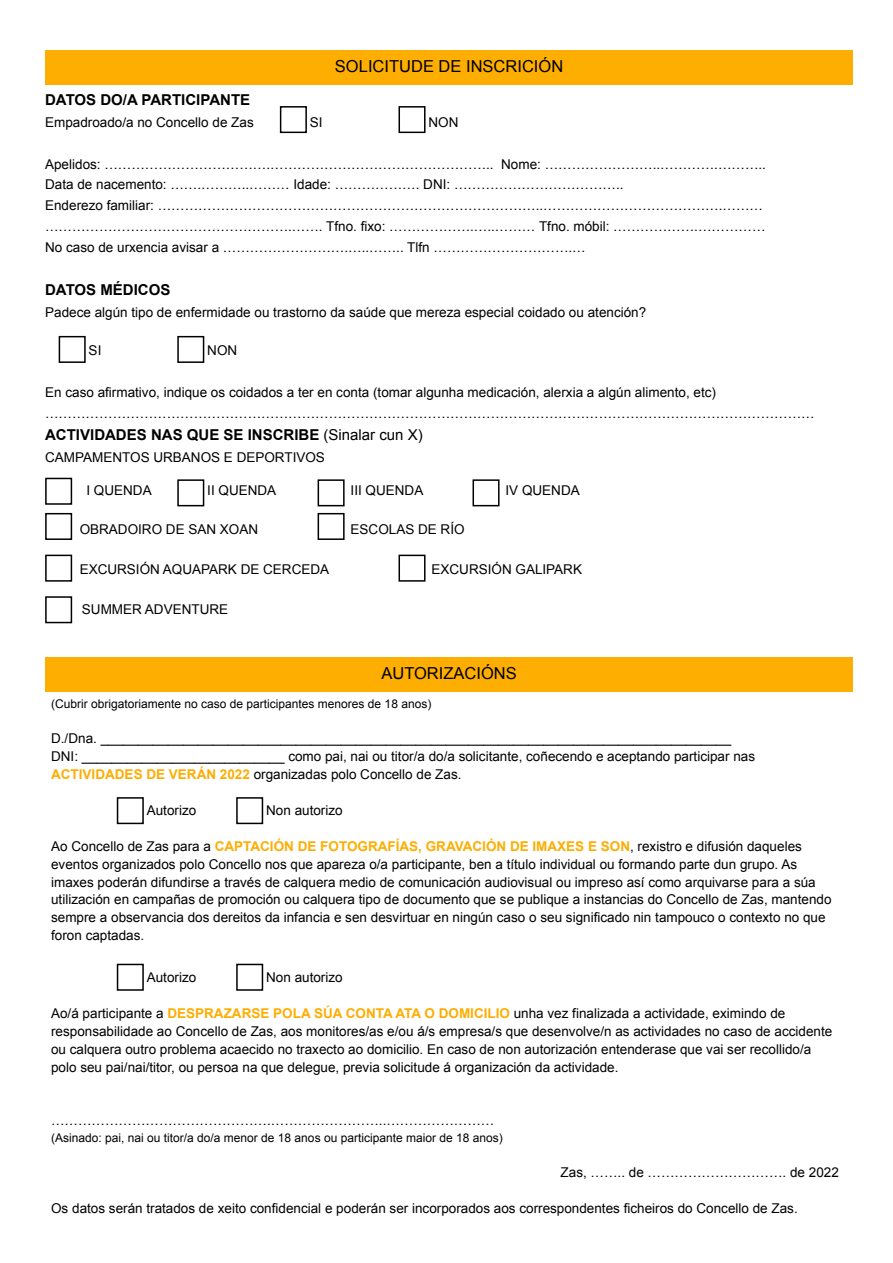
<style>
.page{position:relative;width:893px;height:1263px;background:#fff}
.page>*{position:absolute;margin:0;border:0;box-sizing:border-box;transform-origin:0 0}
.t1{font:16.5px "Arial";color:#000}
.t2{font:700 15px "Arial";color:#000}
.t3{font:13.5px/17.9px "Arial";color:#000}
.t4{font:12px "Arial";color:#000}
.s1{font-weight:400}
.s2{font-weight:700;color:#fead00}
</style>
<div class="page">
<div style="left:177px;top:479px;width:27px;height:27px;border:2px solid #000"></div>
<div style="left:45px;top:478px;width:27px;height:27px;border:2px solid #000"></div>
<div style="left:59px;top:336px;width:27px;height:27px;border:2px solid #000"></div>
<div style="left:177px;top:336px;width:27px;height:27px;border:2px solid #000"></div>
<div style="left:398px;top:555px;width:27px;height:27px;border:2px solid #000"></div>
<div style="left:318px;top:479px;width:27px;height:27px;border:2px solid #000"></div>
<div style="left:472px;top:479px;width:28px;height:27px;border:2px solid #000"></div>
<div style="left:318px;top:513px;width:27px;height:27px;border:2px solid #000"></div>
<div style="left:45px;top:513px;width:27px;height:27px;border:2px solid #000"></div>
<div style="left:45px;top:555px;width:27px;height:27px;border:2px solid #000"></div>
<div style="left:45px;top:50px;width:808px;height:35px;background:#feae00"></div>
<div style="left:45px;top:596px;width:27px;height:27px;border:2px solid #000"></div>
<div style="left:280px;top:106px;width:27px;height:27px;border:2px solid #000"></div>
<div style="left:45px;top:657px;width:808px;height:34px;background:#feae00"></div>
<div style="left:117px;top:797px;width:27px;height:27px;border:2px solid #000"></div>
<div style="left:236px;top:797px;width:27px;height:27px;border:2px solid #000"></div>
<div style="left:117px;top:964px;width:27px;height:27px;border:2px solid #000"></div>
<div style="left:236px;top:964px;width:27px;height:27px;border:2px solid #000"></div>
<div style="left:398px;top:106px;width:27px;height:27px;border:2px solid #000"></div>
<p class="t1" style="left:335px;top:56px;width:230px">SOLICITUDE DE INSCRICIÓN</p>
<p class="t2" style="left:45px;top:90px;width:207px">DATOS DO/A PARTICIPANTE</p>
<p class="t3" style="left:45px;top:113px;width:210px">Empadroado/a no Concello de Zas</p>
<p class="t3" style="left:310px;top:113px;width:14px">SI</p>
<p class="t3" style="left:428px;top:113px;width:31px">NON</p>
<p class="t3" style="left:45px;top:154px;width:722px;line-height:20.9px">Apelidos: ……………………………….………………………………………….. Nome: ……………………..………….………..<br>Data de nacemento: …….………..……… Idade: ………………. DNI: ………………………………..<br>Enderezo familiar: …………………………………………………………………………..………………………………….……… ……………………………………………….……. Tfno. fixo: ……………….…..……… Tfno. móbil: ……………….…………… No caso de urxencia avisar a ……………………….…..…….. Tlfn ………………………….…</p>
<p class="t2" style="left:45px;top:280px;width:127px">DATOS MÉDICOS</p>
<p class="t3" style="left:45px;top:303px;width:603px">Padece algún tipo de enfermidade ou trastorno da saúde que mereza especial coidado ou atención?</p>
<p class="t3" style="left:89px;top:342px;width:14px">SI</p>
<p class="t3" style="left:207px;top:342px;width:31px">NON</p>
<p class="t3" style="left:45px;top:382px;width:771px;line-height:20.9px">En caso afirmativo, indique os coidados a ter en conta (tomar algunha medicación, alerxia a algún alimento, etc) ………………………………………………………………………………………………………………………………………………………</p>
<p class="t2" style="left:45px;top:425px;width:379px">ACTIVIDADES NAS QUE SE INSCRIBE <span class="s1">(Sinalar cun X)</span></p>
<p class="t3" style="left:45px;top:448px;width:281px">CAMPAMENTOS URBANOS E DEPORTIVOS</p>
<p class="t3" style="left:86px;top:481px;width:67px">I QUENDA</p>
<p class="t3" style="left:207px;top:481px;width:71px">II QUENDA</p>
<p class="t3" style="left:351px;top:481px;width:74px">III QUENDA</p>
<p class="t3" style="left:505px;top:481px;width:76px">IV QUENDA</p>
<p class="t3" style="left:80px;top:520px;width:180px">OBRADOIRO DE SAN XOAN</p>
<p class="t3" style="left:351px;top:520px;width:116px">ESCOLAS DE RÍO</p>
<p class="t3" style="left:80px;top:560px;width:251px">EXCURSIÓN AQUAPARK DE CERCEDA</p>
<p class="t3" style="left:431px;top:560px;width:152px">EXCURSIÓN GALIPARK</p>
<p class="t3" style="left:82px;top:601px;width:148px">SUMMER ADVENTURE</p>
<p class="t1" style="left:381px;top:662px;width:137px">AUTORIZACIÓNS</p>
<p class="t4" style="left:51px;top:696px;width:382px">(Cubrir obrigatoriamente no caso de participantes menores de 18 anos)</p>
<p class="t3" style="left:51px;top:730px;width:705px">D./Dna. ____________________________________________________________________________________<br>DNI: ___________________________ como pai, nai ou titor/a do/a solicitante, coñecendo e aceptando participar nas<br><span class="s2">ACTIVIDADES DE VERÁN 2022</span> organizadas polo Concello de Zas.</p>
<p class="t3" style="left:147px;top:801px;width:51px">Autorizo</p>
<p class="t3" style="left:266px;top:801px;width:78px">Non autorizo</p>
<p class="t3" style="left:51px;top:837px;width:782px">Ao Concello de Zas para a <span class="s2">CAPTACIÓN DE FOTOGRAFÍAS, GRAVACIÓN DE IMAXES E SON</span>, rexistro e difusión daqueles eventos organizados polo Concello nos que apareza o/a participante, ben a título individual ou formando parte dun grupo. As imaxes poderán difundirse a través de calquera medio de comunicación audiovisual ou impreso así como arquivarse para a súa utilización en campañas de promoción ou calquera tipo de documento que se publique a instancias do Concello de Zas, mantendo sempre a observancia dos dereitos da infancia e sen desvirtuar en ningún caso o seu significado nin tampouco o contexto no que foron captadas.</p>
<p class="t3" style="left:147px;top:968px;width:51px">Autorizo</p>
<p class="t3" style="left:266px;top:968px;width:78px">Non autorizo</p>
<p class="t3" style="left:51px;top:1004px;width:783px">Ao/á participante a <span class="s2">DESPRAZARSE POLA SÚA CONTA ATA O DOMICILIO</span> unha vez finalizada a actividade, eximindo de responsabilidade ao Concello de Zas, aos monitores/as e/ou á/s empresa/s que desenvolve/n as actividades no caso de accidente ou calquera outro problema acaecido no traxecto ao domicilio. En caso de non autorización entenderase que vai ser recollido/a polo seu pai/nai/titor, ou persoa na que delegue, previa solicitude á organización da actividade.</p>
<p class="t3" style="left:51px;top:1112px;width:445px">………………………………………….……………………..……………………</p>
<p class="t4" style="left:51px;top:1130px;width:453px">(Asinado: pai, nai ou titor/a do/a menor de 18 anos ou participante maior de 18 anos)</p>
<p class="t3" style="left:561px;top:1164px;width:280px">Zas, …….. de …………………………. de 2022</p>
<p class="t3" style="left:51px;top:1199px;width:748px">Os datos serán tratados de xeito confidencial e poderán ser incorporados aos correspondentes ficheiros do Concello de Zas.</p>
</div>
